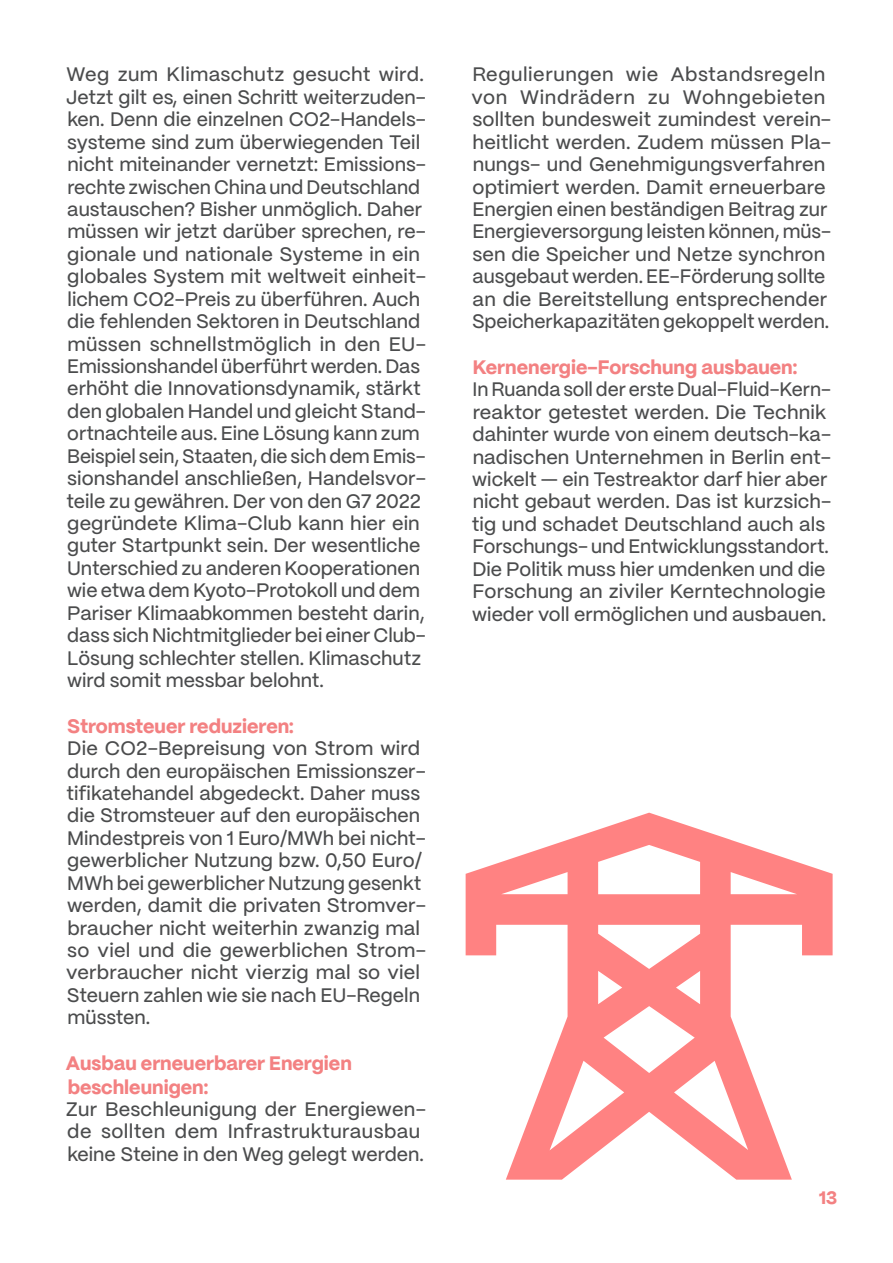
<style>
.page{position:relative;width:893px;height:1263px;background:#fff}
.page>*{position:absolute;margin:0;border:0;box-sizing:border-box;transform-origin:0 0}
.Fließtext{font:500 19.5px/22.5px "PP Mori";color:#4b4c4d}
.Subheadline_nicht_im_inhaltsverzeichnis_{font:800 19.5px/23.4px "PP Mori";color:#f38182}
.t1{font:800 18px "PP Mori";color:#f38182}
</style>
<div class="page">
<svg style="left:466px;top:813px;width:367px;height:366px"></svg>
<p class="Fließtext" style="left:66px;top:62px;width:361px">Weg zum Klimaschutz gesucht wird.<br>Jetzt gilt es, einen Schritt weiterzuden&shy;ken. Denn die einzelnen CO2-Handels&shy;systeme sind zum überwiegenden Teil nicht miteinander vernetzt: Emissions&shy;rechte zwischen China und Deutschland austauschen? Bisher unmöglich. Daher müssen wir jetzt darüber sprechen, re&shy;gionale und nationale Systeme in ein globales System mit weltweit einheit&shy;lichem CO2-Preis zu überführen. Auch die fehlenden Sektoren in Deutschland müssen schnellstmöglich in den EU-Emissionshandel überführt werden. Das erhöht die Innovationsdynamik, stärkt den globalen Handel und gleicht Stand&shy;ortnachteile aus. Eine Lösung kann zum Beispiel sein, Staaten, die sich dem Emis&shy;sionshandel anschließen, Handelsvor&shy;teile zu gewähren. Der von den G7 2022 gegründete Klima-Club kann hier ein guter Startpunkt sein. Der wesentliche Unterschied zu anderen Kooperationen wie etwa dem Kyoto-Protokoll und dem Pariser Klimaabkommen besteht darin, dass sich Nichtmitglieder bei einer Club-Lösung schlechter stellen. Klimaschutz wird somit messbar belohnt.</p>
<p class="Subheadline_nicht_im_inhaltsverzeichnis_" style="left:67px;top:713px;width:228px">Stromsteuer reduzieren:</p>
<p class="Fließtext" style="left:66px;top:736px;width:361px">Die CO2-Bepreisung von Strom wird durch den europäischen Emissionszer&shy;tifikatehandel abgedeckt. Daher muss die Stromsteuer auf den europäischen Mindestpreis von 1 Euro/MWh bei nicht&shy;gewerblicher Nutzung bzw. 0,50 Euro/ MWh bei gewerblicher Nutzung gesenkt werden, damit die privaten Stromver&shy;braucher nicht weiterhin zwanzig mal so viel und die gewerblichen Strom&shy;verbraucher nicht vierzig mal so viel Steuern zahlen wie sie nach EU-Regeln müssten.</p>
<p class="Subheadline_nicht_im_inhaltsverzeichnis_" style="left:66px;top:1050px;width:287px">Ausbau erneuerbarer Energien beschleunigen:</p>
<p class="Fließtext" style="left:66px;top:1097px;width:362px">Zur Beschleunigung der Energiewen&shy;de sollten dem Infrastrukturausbau keine Steine in den Weg gelegt werden.</p>
<p class="Fließtext" style="left:471px;top:62px;width:361px">Regulierungen wie Abstandsregeln von Windrädern zu Wohngebieten sollten bundesweit zumindest verein&shy;heitlicht werden. Zudem müssen Pla&shy;nungs- und Genehmigungsverfahren optimiert werden. Damit erneuerbare Energien einen beständigen Beitrag zur Energieversorgung leisten können, müs&shy;sen die Speicher und Netze synchron ausgebaut werden. EE-Förderung sollte an die Bereitstellung entsprechender Speicherkapazitäten gekoppelt werden.</p>
<p class="Subheadline_nicht_im_inhaltsverzeichnis_" style="left:473px;top:354px;width:326px">Kernenergie-Forschung ausbauen:</p>
<p class="Fließtext" style="left:472px;top:377px;width:361px">In Ruanda soll der erste Dual-Fluid-Kern&shy;reaktor getestet werden. Die Technik dahinter wurde von einem deutsch-ka&shy;nadischen Unternehmen in Berlin ent&shy;wickelt — ein Testreaktor darf hier aber nicht gebaut werden. Das ist kurzsich&shy;tig und schadet Deutschland auch als Forschungs- und Entwicklungsstandort.<br>Die Politik muss hier umdenken und die Forschung an ziviler Kerntechnologie wieder voll ermöglichen und ausbauen.</p>
<p class="t1" style="left:819px;top:1182px;width:19px">13</p>
</div>
